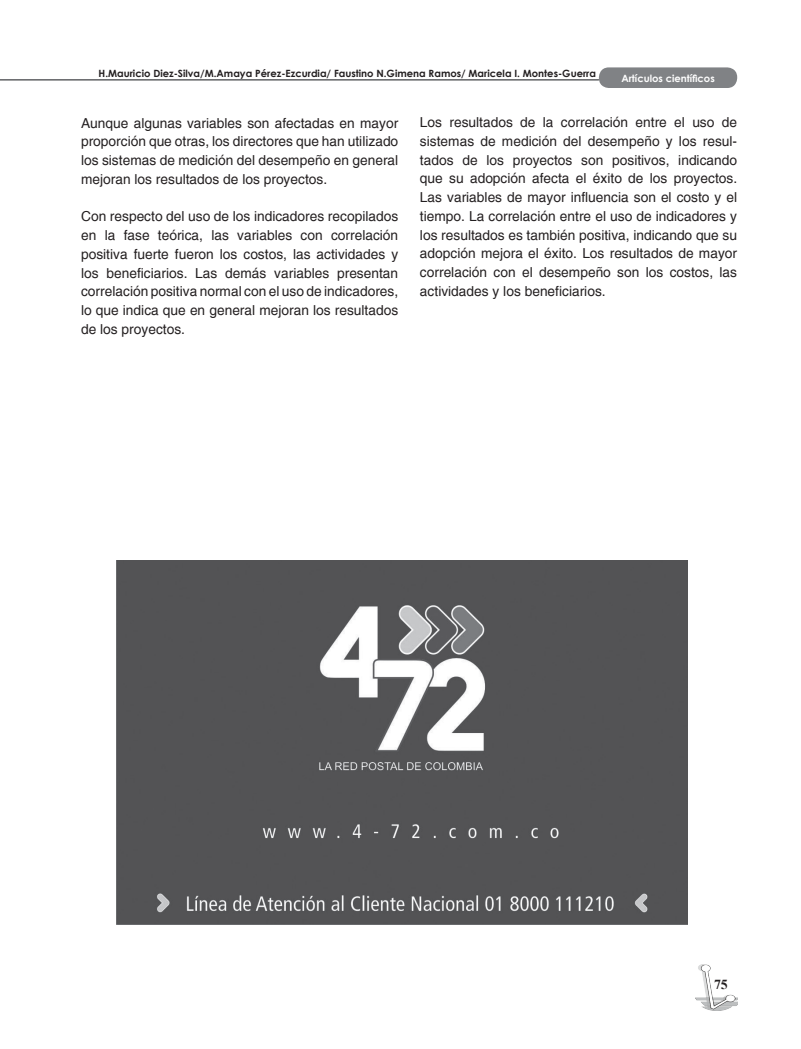
<style>
.page{position:relative;width:801px;height:1049px;background:#fff}
.page>*{position:absolute;margin:0;border:0;box-sizing:border-box;transform-origin:0 0}
.t1{font:13.75px/18.8px "Helvetica";color:#231f20;text-align:justify}
.t2{font:700 13.75px "Times New Roman";color:#231f20}
.t3{font:700 10px "Century Gothic";color:#231f20}
.t4{font:700 10px "Century Gothic";color:#fdfdfd}
</style>
<div class="page">
<div style="left:599px;top:67px;width:138px;height:21px;background:#808285;border-radius:10px"></div>
<hr style="left:0;top:79px;width:599px;height:1px;background:#6c6d70">
<img style="left:695px;top:964px;width:42px;height:46px">
<img style="left:117px;top:561px;width:571px;height:364px">
<p class="t3" style="left:99px;top:65px;width:499px">H.Mauricio Diez-Silva/M.Amaya Pérez-Ezcurdia/ Faustino N.Gimena Ramos/ Maricela I. Montes-Guerra</p>
<p class="t4" style="left:621px;top:70px;width:95px">Artículos científicos</p>
<p class="t1" style="left:81px;top:114px;width:319px">Aunque algunas variables son afectadas en mayor proporción que otras, los directores que han utilizado los sistemas de medición del desempeño en general mejoran los resultados de los proyectos.</p>
<p class="t1" style="left:81px;top:207px;width:319px">Con respecto del uso de los indicadores recopilados en la fase teórica, las variables con correlación positiva fuerte fueron los costos, las actividades y los beneficiarios. Las demás variables presentan correlación positiva normal con el uso de indicadores, lo que indica que en general mejoran los resultados de los proyectos.</p>
<p class="t1" style="left:420px;top:113px;width:319px">Los resultados de la correlación entre el uso de sistemas de medición del desempeño y los resul&shy;tados de los proyectos son positivos, indicando que su adopción afecta el éxito de los proyectos.<br>Las variables de mayor influencia son el costo y el tiempo. La correlación entre el uso de indicadores y los resultados es también positiva, indicando que su adopción mejora el éxito. Los resultados de mayor correlación con el desempeño son los costos, las actividades y los beneficiarios.</p>
<p class="t2" style="left:714px;top:974px;width:15px">75</p>
</div>
